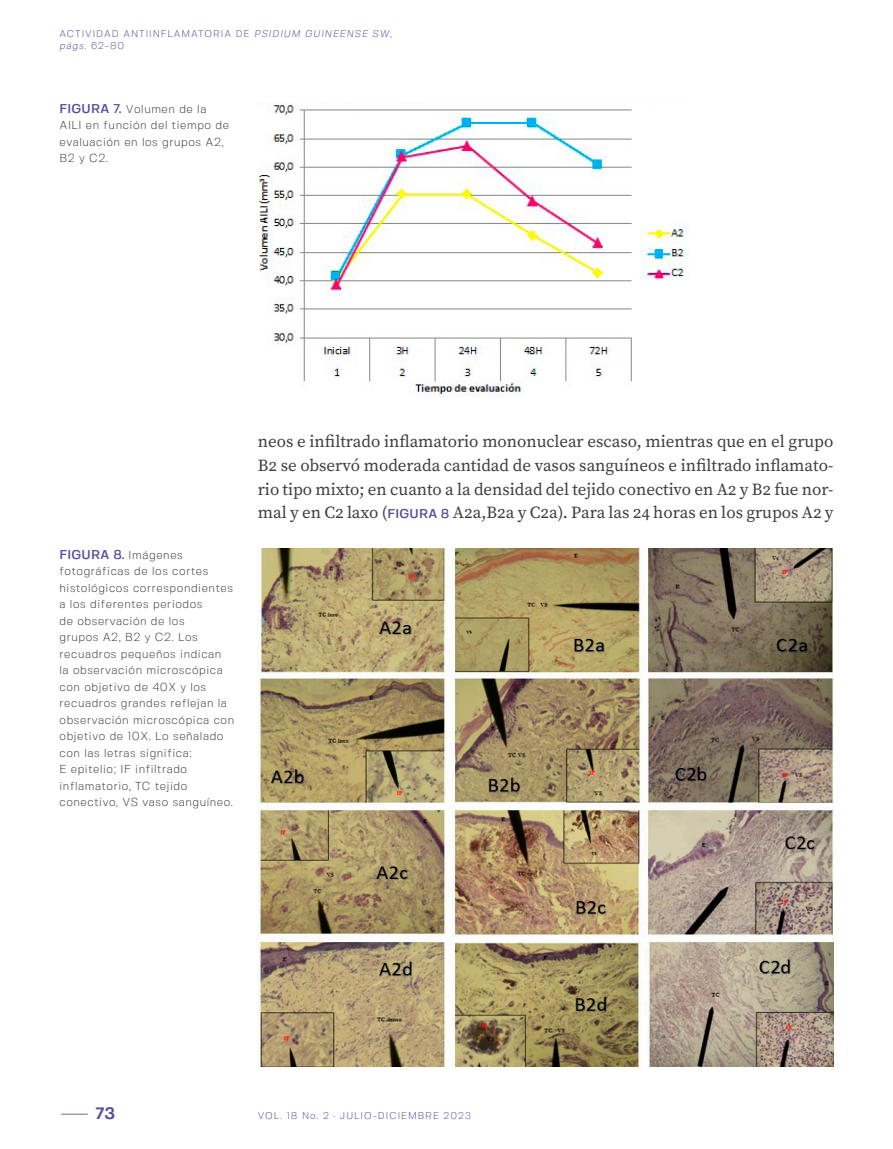
<style>
.page{position:relative;width:893px;height:1149px;background:#fff}
.page>*{position:absolute;margin:0;border:0;box-sizing:border-box;transform-origin:0 0}
.t1{font:16.95px/23.9px "Source Serif Pro";color:#3e3e3f;text-align:justify}
.t2{font:700 16.5px "Fivo Sans";color:#554fa1}
.t3{font:500 12.75px "Fivo Sans";letter-spacing:.02em;color:#554fa1}
.t4{font:300 11.55px/16.5px "Fivo Sans";letter-spacing:.05em;color:#3e3e3f}
.t5{font:300 9.75px/12px "Fivo Sans";letter-spacing:.1em;color:#554fa1}
.s1{font-style:italic}
.s2{font-weight:500;font-size:12.75px;color:#554fa1}
.s3{font-weight:300;font-size:11.55px;color:#3e3e3f}
.s4{font-family:"Fivo Sans";font-weight:500;font-size:12.75px;color:#554fa1}
.s5{font-weight:300;font-size:18px}
</style>
<div class="page">
<img style="left:258px;top:102px;width:430px;height:294px">
<img style="left:258px;top:548px;width:575px;height:518px">
<p class="t5" style="left:60px;top:28px;width:334px">ACTIVIDAD ANTIINFLAMATORIA DE <span class="s1">PSIDIUM GUINEENSE SW</span>, <span class="s1">págs.</span> 62-80</p>
<p class="t4" style="left:60px;top:100px;width:171px"><span class="s2">FIGURA 7.</span> Volumen de la<br>AILI en función del tiempo de evaluación en los grupos A2,<br>B2 y C2.</p>
<p class="t3" style="left:60px;top:546px;width:125px">FIGURA 8. <span class="s3">Imágenes</span></p>
<p class="t4" style="left:60px;top:562px;width:176px">fotográficas de los cortes histológicos correspondientes a los diferentes periodos<br>de observación de los<br>grupos A2, B2 y C2. Los recuadros pequeños indican<br>la observación microscópica con objetivo de 40X y los recuadros grandes reflejan la observación microscópica con objetivo de 10X. Lo señalado con las letras significa:<br>E epitelio; IF infiltrado inflamatorio, TC tejido conectivo, VS vaso sanguíneo.</p>
<p class="t1" style="left:258px;top:429px;width:577px">neos e infiltrado inflamatorio mononuclear escaso, mientras que en el grupo B2 se observó moderada cantidad de vasos sanguíneos e infiltrado inflamato&shy;rio tipo mixto; en cuanto a la densidad del tejido conectivo en A2 y B2 fue nor&shy;mal y en C2 laxo (<span class="s4">FIGURA 8</span> A2a,B2a y C2a). Para las 24 horas en los grupos A2 y</p>
<h2 class="t2" style="left:60px;top:1102px;width:57px"><span class="s5">—</span>73</h2>
<p class="t5" style="left:258px;top:1109px;width:215px">VOL. 18 No. 2 · JULIO-DICIEMBRE 2023</p>
</div>
